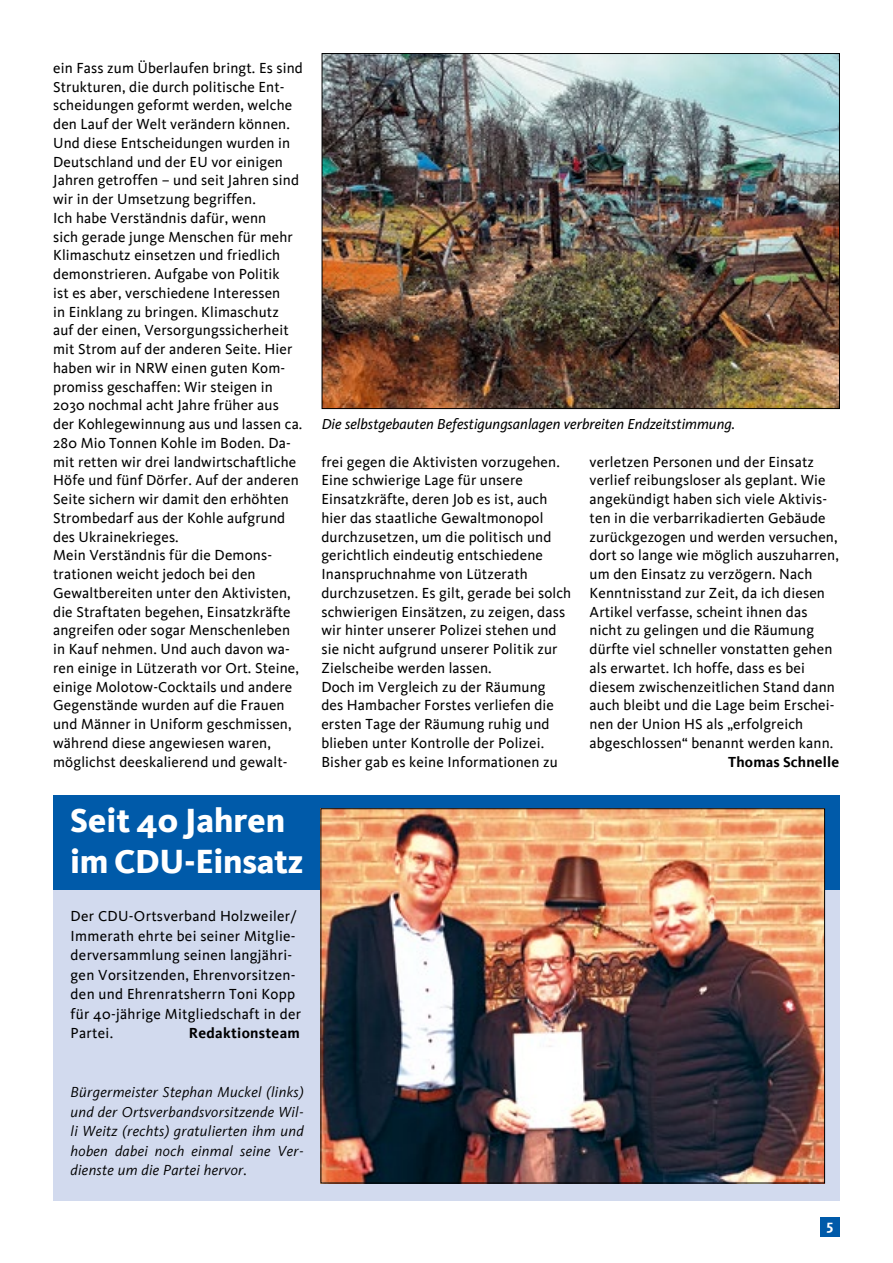
<style>
.page{position:relative;width:893px;height:1263px;background:#fff}
.page>*{position:absolute;margin:0;border:0;box-sizing:border-box;transform-origin:0 0}
.t1{font:800 34.5px/40.5px "Kievit";letter-spacing:-.005em;color:#fff}
.t2{font:15px/18.8px "Kievit";letter-spacing:.01em;color:#000}
.t3{font:italic 15px/19.5px "Kievit";letter-spacing:.02em;color:#000;text-align:justify}
.t4{font:italic 15px "Kievit OT";color:#000}
.t5{font:700 15px "Kievit";letter-spacing:.01em;color:#000}
.t6{font:700 15px "Kievit";color:#fff}
</style>
<div class="page">
<div style="left:53px;top:827px;width:787px;height:374px;background:#d2daee"></div>
<div style="left:820px;top:1217px;width:20px;height:20px;background:#005aa9"></div>
<div style="left:53px;top:795px;width:787px;height:94px;background:#005aa9"></div>
<img style="left:324px;top:55px;width:514px;height:352px">
<img style="left:323px;top:810px;width:500px;height:371px">
<p class="t2" style="left:53px;top:59px;width:251px">ein Fass zum Überlaufen bringt. Es sind Strukturen, die durch politische Ent&shy;scheidungen geformt werden, welche den Lauf der Welt verändern können.<br>Und diese Entscheidungen wurden in Deutschland und der EU vor einigen Jahren getroffen – und seit Jahren sind wir in der Umsetzung begriffen.<br>Ich habe Verständnis dafür, wenn<br>sich gerade junge Menschen für mehr Klimaschutz einsetzen und friedlich demonstrieren. Aufgabe von Politik<br>ist es aber, verschiedene Interessen<br>in Einklang zu bringen. Klimaschutz auf der einen, Versorgungssicherheit mit Strom auf der anderen Seite. Hier haben wir in NRW einen guten Kom&shy;promiss geschaffen: Wir steigen in 2030 nochmal acht Jahre früher aus der Kohlegewinnung aus und lassen ca.<br>280 Mio Tonnen Kohle im Boden. Da&shy;mit retten wir drei landwirtschaftliche Höfe und fünf Dörfer. Auf der anderen Seite sichern wir damit den erhöhten Strombedarf aus der Kohle aufgrund des Ukrainekrieges.<br>Mein Verständnis für die Demons&shy;trationen weicht jedoch bei den Gewaltbereiten unter den Aktivisten, die Straftaten begehen, Einsatzkräfte angreifen oder sogar Menschenleben in Kauf nehmen. Und auch davon wa&shy;ren einige in Lützerath vor Ort. Steine, einige Molotow-Cocktails und andere Gegenstände wurden auf die Frauen und Männer in Uniform geschmissen, während diese angewiesen waren, möglichst deeskalierend und gewalt-</p>
<h1 class="t1" style="left:70px;top:800px;width:235px">Seit 40 Jahren im CDU-Einsatz</h1>
<p class="t2" style="left:71px;top:907px;width:232px;line-height:19.5px">Der CDU-Ortsverband Holzweiler/<br>Immerath ehrte bei seiner Mitglie&shy;derversammlung seinen langjähri&shy;gen Vorsitzenden, Ehrenvorsitzen&shy;den und Ehrenratsherrn Toni Kopp für 40-jährige Mitgliedschaft in der<br>Partei.</p>
<p class="t5" style="left:189px;top:1025px;width:113px">Redaktionsteam</p>
<p class="t4" style="left:322px;top:415px;width:415px">Die selbstgebauten Befestigungsanlagen verbreiten Endzeitstimmung.</p>
<p class="t2" style="left:321px;top:452px;width:251px">frei gegen die Aktivisten vorzugehen.<br>Eine schwierige Lage für unsere Einsatzkräfte, deren Job es ist, auch hier das staatliche Gewaltmonopol durchzusetzen, um die politisch und gerichtlich eindeutig entschiedene Inanspruchnahme von Lützerath durchzusetzen. Es gilt, gerade bei solch schwierigen Einsätzen, zu zeigen, dass wir hinter unserer Polizei stehen und sie nicht aufgrund unserer Politik zur Zielscheibe werden lassen.<br>Doch im Vergleich zu der Räumung des Hambacher Forstes verliefen die ersten Tage der Räumung ruhig und blieben unter Kontrolle der Polizei.<br>Bisher gab es keine Informationen zu</p>
<p class="t2" style="left:590px;top:452px;width:251px">verletzen Personen und der Einsatz verlief reibungsloser als geplant. Wie angekündigt haben sich viele Aktivis&shy;ten in die verbarrikadierten Gebäude zurückgezogen und werden versuchen, dort so lange wie möglich auszuharren, um den Einsatz zu verzögern. Nach Kenntnisstand zur Zeit, da ich diesen Artikel verfasse, scheint ihnen das nicht zu gelingen und die Räumung dürfte viel schneller vonstatten gehen als erwartet. Ich hoffe, dass es bei diesem zwischenzeitlichen Stand dann auch bleibt und die Lage beim Erschei&shy;nen der Union HS als „erfolgreich abgeschlossen“ benannt werden kann.</p>
<p class="t5" style="left:728px;top:753px;width:112px">Thomas Schnelle</p>
<p class="t3" style="left:71px;top:1082px;width:235px">Bürgermeister Stephan Muckel (links) und der Ortsverbandsvorsitzende Wil&shy;li Weitz (rechts) gratulierten ihm und hoben dabei noch einmal seine Ver&shy;dienste um die Partei hervor.</p>
<p class="t6" style="left:826px;top:1216px;width:8px">5</p>
</div>
